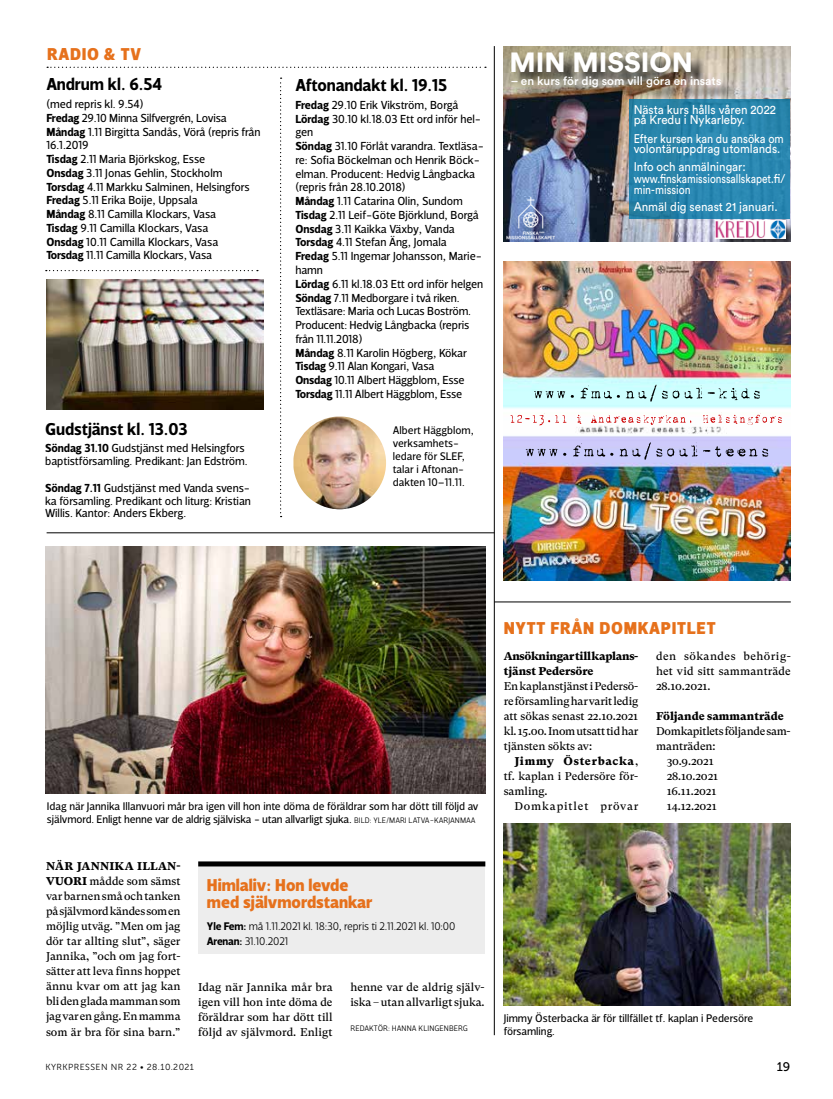
<style>
.page{position:relative;width:833px;height:1099px;background:#fff}
.page>*{position:absolute;margin:0;border:0;box-sizing:border-box;transform-origin:0 0}
.t1{font:900 27.5px "Circular Std";color:#fff}
.t2{font:700 17.5px "Velino Sans";letter-spacing:-.005em;color:#000}
.t3{font:900 17.5px/17.5px "Velino Sans";color:#e6711c}
.t4{font:900 17.5px "Velino Sans";letter-spacing:.04em;color:#e6711c}
.t5{font:12.5px/10px "Circular Std";color:#fff;scale:.93 1}
.t6{font:12.5px/11.2px "Circular Std";color:#fff;scale:.92 1}
.t7{font:12.5px/10px "Circular Std";color:#fff;scale:.87 1}
.t8{font:12.5px "Museo Sans 500";color:#000}
.t9{font:11.88px/13.8px "Velino Sans";letter-spacing:-.005em;color:#000}
.t10{font:500 11.88px "Circular Std";color:#fff}
.t11{font:11.25px/15px "GT Super Text";letter-spacing:-.005em;color:#000;text-align:justify}
.t12{font:11.25px/13.1px "Velino Sans";letter-spacing:-.005em;color:#000}
.t13{font:300 11.25px/15px "Velino Sans";letter-spacing:-.015em;color:#000}
.t14{font:900 11.25px/15px "GT Super Text";letter-spacing:-.015em;color:#000}
.t15{font:11.25px "GT Super Text";letter-spacing:-.025em;color:#000}
.t16{font:11.25px "GT Super Text";letter-spacing:.075em;color:#000}
.t17{font:8.75px "Museo Sans 300";letter-spacing:.05em;color:#000}
.t18{font:300 8.12px "Velino Sans";letter-spacing:.015em;color:#000}
.s1{font-weight:700}
.s2{font-weight:300;font-size:8.12px}
.s3{font-weight:900}
</style>
<div class="page">
<img style="left:46px;top:546px;width:439px;height:247px">
<hr style="left:494px;top:46px;width:1px;height:989px;background:#000">
<hr style="left:47px;top:532px;width:447px;height:1px;background:#000">
<hr style="left:494px;top:601px;width:297px;height:1px;background:#000">
<svg style="left:47px;top:67px;width:439px;height:1px"></svg>
<svg style="left:46px;top:270px;width:212px;height:1px"></svg>
<svg style="left:280px;top:78px;width:1px;height:439px"></svg>
<div style="left:198px;top:861px;width:287px;height:93px;background:#ededed"></div>
<div style="left:198px;top:861px;width:287px;height:5px;background:#000"></div>
<img style="left:503px;top:46px;width:287px;height:195px">
<div style="left:514px;top:54px;width:192px;height:34px;background:#000;opacity:.8"></div>
<div style="left:514px;top:79px;width:222px;height:24px;background:#000;opacity:.85"></div>
<div style="left:716px;top:221px;width:74px;height:20px;background:#000;opacity:.75"></div>
<img style="left:716px;top:221px;width:70px;height:18px">
<div style="left:629px;top:99px;width:161px;height:120px;background:#2885ae"></div>
<div style="left:509px;top:199px;width:60px;height:42px;background:#000;opacity:.75"></div>
<img style="left:503px;top:195px;width:61px;height:46px">
<img style="left:503px;top:261px;width:287px;height:319px">
<img style="left:293px;top:416px;width:93px;height:93px">
<img style="left:46px;top:280px;width:218px;height:130px">
<img style="left:503px;top:823px;width:288px;height:182px">
<h2 class="t3" style="left:47px;top:45px;width:95px">RADIO &amp; TV</h2>
<h2 class="t2" style="left:46px;top:74px;width:117px">Andrum kl. 6.54</h2>
<p class="t9" style="left:46px;top:97px;width:216px">(med repris kl. 9.54)<br><span class="s1">Fredag</span> 29.10 Minna Silfvergrén, Lovisa <span class="s1">Måndag</span> 1.11 Birgitta Sandås, Vörå (repris från 16.1.2019<br><span class="s1">Tisdag</span> 2.11 Maria Björkskog, Esse<br><span class="s1">Onsdag</span> 3.11 Jonas Gehlin, Stockholm <span class="s1">Torsdag</span> 4.11 Markku Salminen, Helsingfors <span class="s1">Fredag</span> 5.11 Erika Boije, Uppsala<br><span class="s1">Måndag</span> 8.11 Camilla Klockars, Vasa<br><span class="s1">Tisdag</span> 9.11 Camilla Klockars, Vasa<br><span class="s1">Onsdag</span> 10.11 Camilla Klockars, Vasa<br><span class="s1">Torsdag</span> 11.11 Camilla Klockars, Vasa</p>
<h2 class="t2" style="left:45px;top:418px;width:144px">Gudstjänst kl. 13.03</h2>
<p class="t9" style="left:45px;top:442px;width:204px;line-height:12.5px"><span class="s1">Söndag 31.10</span> Gudstjänst med Helsingfors baptistförsamling. Predikant: Jan Edström.</p>
<p class="t9" style="left:45px;top:482px;width:207px;line-height:12.5px;text-align:justify"><span class="s1">Söndag 7.11</span> Gudstjänst med Vanda svens&shy;ka församling. Predikant och liturg: Kristian Willis. Kantor: Anders Ekberg.</p>
<h2 class="t2" style="left:295px;top:75px;width:153px">Aftonandakt kl. 19.15</h2>
<p class="t9" style="left:295px;top:98px;width:190px"><span class="s1">Fredag</span> 29.10 Erik Vikström, Borgå<br><span class="s1">Lördag</span> 30.10 kl.18.03 Ett ord inför hel&shy;gen<br><span class="s1">Söndag</span> 31.10 Förlåt varandra. Textläsa&shy;re: Sofia Böckelman och Henrik Böck&shy;elman. Producent: Hedvig Långbacka (repris från 28.10.2018)<br><span class="s1">Måndag</span> 1.11 Catarina Olin, Sundom<br><span class="s1">Tisdag</span> 2.11 Leif-Göte Björklund, Borgå<br><span class="s1">Onsdag</span> 3.11 Kaikka Växby, Vanda<br><span class="s1">Torsdag</span> 4.11 Stefan Äng, Jomala<br><span class="s1">Fredag</span> 5.11 Ingemar Johansson, Marie&shy;hamn<br><span class="s1">Lördag</span> 6.11 kl.18.03 Ett ord inför helgen<br><span class="s1">Söndag</span> 7.11 Medborgare i två riken.<br>Textläsare: Maria och Lucas Boström.<br>Producent: Hedvig Långbacka (repris från 11.11.2018)<br><span class="s1">Måndag</span> 8.11 Karolin Högberg, Kökar<br><span class="s1">Tisdag</span> 9.11 Alan Kongari, Vasa<br><span class="s1">Onsdag</span> 10.11 Albert Häggblom, Esse<br><span class="s1">Torsdag</span> 11.11 Albert Häggblom, Esse</p>
<p class="t12" style="left:393px;top:423px;width:82px">Albert Häggblom, verksamhets&shy;ledare för SLEF, talar i Aftonan&shy;dakten 10–11.11.</p>
<h1 class="t1" style="left:509px;top:44px;width:185px">MIN MISSION</h1>
<p class="t10" style="left:511px;top:74px;width:212px">– en kurs för dig som vill göra en insats</p>
<p class="t5" style="left:633px;top:105px;width:155px">Nästa kurs hålls våren 2022 på Kredu i Nykarleby.</p>
<p class="t7" style="left:633px;top:133px;width:174px">Efter kursen kan du ansöka om volontäruppdrag utomlands.</p>
<p class="t6" style="left:633px;top:161px;width:166px">Info och anmälningar: www.finskamissionssallskapet.fi/ min-mission</p>
<p class="t5" style="left:633px;top:201px;width:156px">Anmäl dig senast 21 januari.</p>
<p class="t12" style="left:47px;top:799px;width:433px">Idag när Jannika Illanvuori mår bra igen vill hon inte döma de föräldrar som har dött till följd av självmord. Enligt henne var de aldrig själviska - utan allvarligt sjuka. <span class="s2">BILD: YLE/MARI LATVA-KARJANMAA</span></p>
<p class="t11" style="left:46px;top:859px;width:136px"><span class="s3">NÄR JANNIKA ILLAN-VUORI</span> mådde som sämst var barnen små och tanken på självmord kändes som en möjlig utväg. ”Men om jag dör tar allting slut”, säger Jannika, ”och om jag fort&shy;sätter att leva finns hoppet ännu kvar om att jag kan bli den glada mamman som jag var en gång. En mamma som är bra för sina barn.”</p>
<h2 class="t3" style="left:207px;top:876px;width:167px">Himlaliv: Hon levde med självmordstankar</h2>
<p class="t13" style="left:207px;top:919px;width:250px"><span class="s1">Yle Fem:</span> må 1.11.2021 kl. 18:30, repris ti 2.11.2021 kl. 10:00<br><span class="s1">Arenan:</span> 31.10.2021</p>
<p class="t11" style="left:198px;top:979px;width:136px">Idag när Jannika mår bra igen vill hon inte döma de föräldrar som har dött till följd av självmord. Enligt</p>
<p class="t11" style="left:350px;top:979px;width:136px">henne var de aldrig själv&shy;iska – utan allvarligt sjuka.</p>
<p class="t18" style="left:350px;top:1022px;width:119px">REDAKTÖR: HANNA KLINGENBERG</p>
<h2 class="t4" style="left:504px;top:617px;width:213px">NYTT FRÅN DOMKAPITLET</h2>
<p class="t14" style="left:504px;top:649px;width:136px">Ansökningar till kaplans&shy;tjänst Pedersöre</p>
<p class="t11" style="left:504px;top:679px;width:136px">En kaplanstjänst i Pedersö&shy;re församling har varit ledig att sökas senast 22.10.2021 kl. 15.00. Inom utsatt tid har tjänsten sökts av:</p>
<p class="t11" style="left:504px;top:754px;width:136px;text-indent:11px"><span class="s3">Jimmy Österbacka</span>, tf. kaplan i Pedersöre för&shy;samling.</p>
<p class="t16" style="left:514px;top:800px;width:125px">Domkapitlet prövar</p>
<p class="t11" style="left:656px;top:649px;width:136px">den sökandes behörig&shy;het vid sitt sammanträde 28.10.2021.</p>
<p class="t14" style="left:656px;top:709px;width:129px">Följande sammanträde</p>
<p class="t15" style="left:656px;top:725px;width:136px">Domkapitlets följande sam-</p>
<p class="t11" style="left:656px;top:739px;width:61px">manträden:</p>
<p class="t11" style="left:666px;top:754px;width:48px">30.9.2021</p>
<p class="t11" style="left:666px;top:769px;width:53px">28.10.2021</p>
<p class="t11" style="left:666px;top:784px;width:51px">16.11.2021</p>
<p class="t11" style="left:666px;top:799px;width:51px">14.12.2021</p>
<p class="t12" style="left:504px;top:1011px;width:251px">Jimmy Österbacka är för tillfället tf. kaplan i Pedersöre församling.</p>
<p class="t17" style="left:45px;top:1062px;width:150px">KYRKPRESSEN NR 22 • 28.10.2021</p>
<p class="t8" style="left:777px;top:1059px;width:15px">19</p>
</div>
